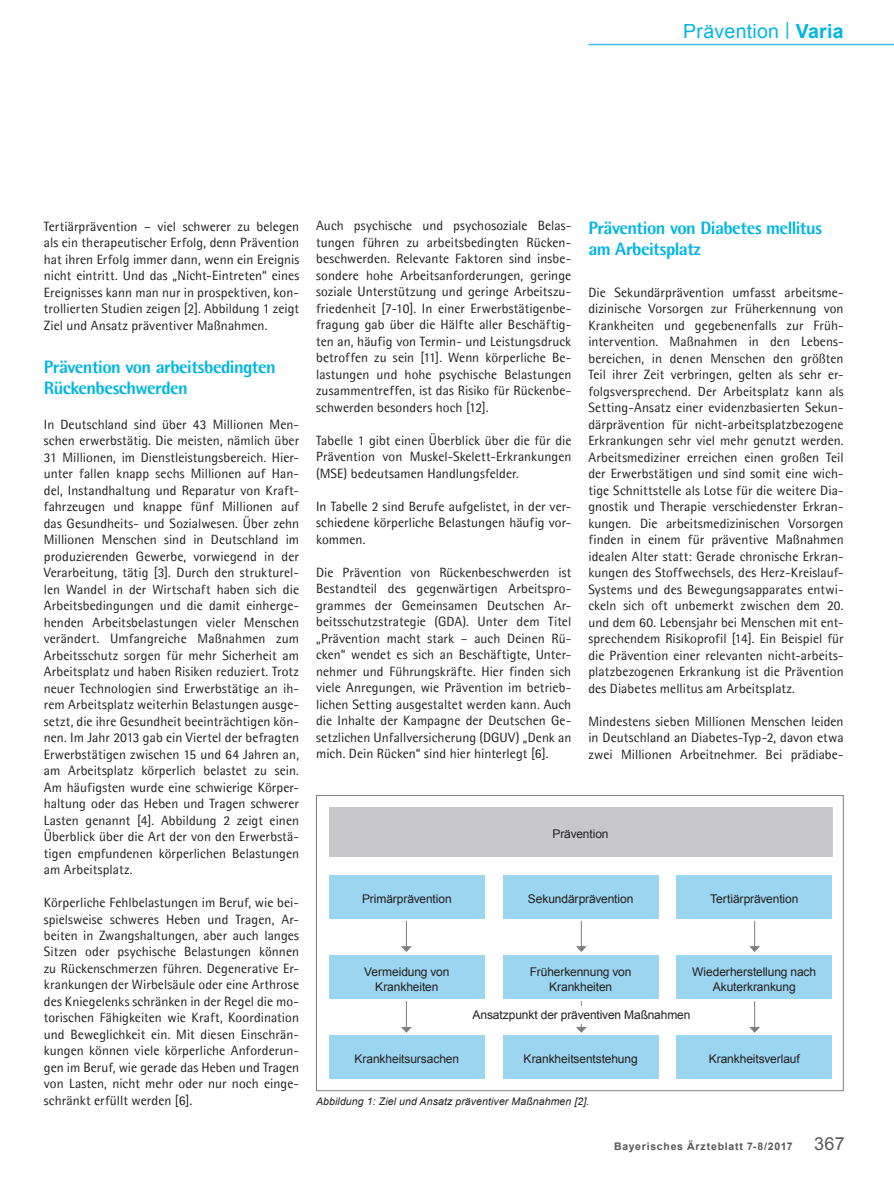
<style>
.page{position:relative;width:894px;height:1190px;background:#fff}
.page>*{position:absolute;margin:0;border:0;box-sizing:border-box;transform-origin:0 0}
.t1{font:19.5px "Arial";letter-spacing:.015em;color:#00b6e4}
.t2{font:800 18px/21px "Agfa Rotis Semisans";letter-spacing:-.03em;color:#00b6e4}
.t3{font:13.5px/16.5px "Agfa Rotis Semisans";letter-spacing:.005em;color:#231f20;text-align:justify}
.t4{font:12px/15px "Arial";letter-spacing:-.01em;color:#231f20;text-align:center}
.t5{font:italic 10.5px "Arial";letter-spacing:.01em;color:#231f20}
.t6{font:700 10.5px "Arial";letter-spacing:.075em;color:#58595b}
.s1{font-weight:700}
.s2{font-weight:400;font-size:18px}
</style>
<div class="page">
<hr style="left:588px;top:44px;width:305px;height:1px;background:#3ebde7">
<div style="left:316px;top:795px;width:527px;height:296px;border:1px solid #807f83"></div>
<svg style="left:749px;top:921px;width:11px;height:31px"></svg>
<svg style="left:749px;top:1001px;width:11px;height:32px"></svg>
<svg style="left:576px;top:921px;width:10px;height:31px"></svg>
<svg style="left:576px;top:1001px;width:10px;height:32px"></svg>
<svg style="left:401px;top:921px;width:11px;height:31px"></svg>
<svg style="left:401px;top:1001px;width:11px;height:32px"></svg>
<div style="left:329px;top:807px;width:503px;height:50px;background:#c8c8cb"></div>
<div style="left:329px;top:875px;width:156px;height:43px;background:#9bd5ef"></div>
<div style="left:329px;top:955px;width:156px;height:43px;background:#9bd5ef"></div>
<div style="left:329px;top:1035px;width:156px;height:43px;background:#9bd5ef"></div>
<div style="left:502px;top:875px;width:156px;height:43px;background:#9bd5ef"></div>
<div style="left:502px;top:955px;width:156px;height:43px;background:#9bd5ef"></div>
<div style="left:502px;top:1035px;width:156px;height:43px;background:#9bd5ef"></div>
<div style="left:676px;top:875px;width:156px;height:43px;background:#9bd5ef"></div>
<div style="left:676px;top:955px;width:156px;height:43px;background:#9bd5ef"></div>
<div style="left:676px;top:1035px;width:156px;height:43px;background:#9bd5ef"></div>
<div style="left:459px;top:1006px;width:244px;height:17px;background:#fff"></div>
<h1 class="t1" style="left:683px;top:20px;width:162px">Prävention <sup>|</sup> <span class="s1">Varia</span></h1>
<p class="t3" style="left:44px;top:218px;width:257px">Tertiärprävention – viel schwerer zu belegen als ein therapeutischer Erfolg, denn Prävention hat ihren Erfolg immer dann, wenn ein Ereignis nicht eintritt. Und das „Nicht-Eintreten“ eines Ereignisses kann man nur in prospektiven, kon&shy;trollierten Studien zeigen [2]. Abbildung 1 zeigt Ziel und Ansatz präventiver Maßnahmen.</p>
<h2 class="t2" style="left:44px;top:356px;width:234px">Prävention von arbeitsbedingten<br>Rückenbeschwerden</h2>
<p class="t3" style="left:44px;top:416px;width:257px">In Deutschland sind über 43 Millionen Men&shy;schen erwerbstätig. Die meisten, nämlich über 31 Millionen, im Dienstleistungsbereich. Hier&shy;unter fallen knapp sechs Millionen auf Han&shy;del, Instandhaltung und Reparatur von Kraft&shy;fahrzeugen und knappe fünf Millionen auf das Gesundheits- und Sozialwesen. Über zehn Millionen Menschen sind in Deutschland im produzierenden Gewerbe, vorwiegend in der Verarbeitung, tätig [3]. Durch den strukturel&shy;len Wandel in der Wirtschaft haben sich die Arbeitsbedingungen und die damit einherge&shy;henden Arbeitsbelastungen vieler Menschen verändert. Umfangreiche Maßnahmen zum Arbeitsschutz sorgen für mehr Sicherheit am Arbeitsplatz und haben Risiken reduziert. Trotz neuer Technologien sind Erwerbstätige an ih&shy;rem Arbeitsplatz weiterhin Belastungen ausge&shy;setzt, die ihre Gesundheit beeinträchtigen kön&shy;nen. Im Jahr 2013 gab ein Viertel der befragten Erwerbstätigen zwischen 15 und 64 Jahren an, am Arbeitsplatz körperlich belastet zu sein.<br>Am häufigsten wurde eine schwierige Körper&shy;haltung oder das Heben und Tragen schwerer Lasten genannt [4]. Abbildung 2 zeigt einen Überblick über die Art der von den Erwerbstä&shy;tigen empfundenen körperlichen Belastungen am Arbeitsplatz.</p>
<p class="t3" style="left:44px;top:894px;width:257px">Körperliche Fehlbelastungen im Beruf, wie bei&shy;spielsweise schweres Heben und Tragen, Ar&shy;beiten in Zwangshaltungen, aber auch langes Sitzen oder psychische Belastungen können zu Rückenschmerzen führen. Degenerative Er&shy;krankungen der Wirbelsäule oder eine Arthrose des Kniegelenks schränken in der Regel die mo&shy;torischen Fähigkeiten wie Kraft, Koordination und Beweglichkeit ein. Mit diesen Einschrän&shy;kungen können viele körperliche Anforderun&shy;gen im Beruf, wie gerade das Heben und Tragen von Lasten, nicht mehr oder nur noch einge&shy;schränkt erfüllt werden [6].</p>
<p class="t3" style="left:316px;top:218px;width:257px">Auch psychische und psychosoziale Belas&shy;tungen führen zu arbeitsbedingten Rücken&shy;beschwerden. Relevante Faktoren sind insbe&shy;sondere hohe Arbeitsanforderungen, geringe soziale Unterstützung und geringe Arbeitszu&shy;friedenheit [7-10]. In einer Erwerbstätigenbe&shy;fragung gab über die Hälfte aller Beschäftig&shy;ten an, häufig von Termin- und Leistungsdruck betroffen zu sein [11]. Wenn körperliche Be&shy;lastungen und hohe psychische Belastungen zusammentreffen, ist das Risiko für Rückenbe&shy;schwerden besonders hoch [12].</p>
<p class="t3" style="left:316px;top:432px;width:257px">Tabelle 1 gibt einen Überblick über die für die Prävention von Muskel-Skelett-Erkrankungen (MSE) bedeutsamen Handlungsfelder.</p>
<p class="t3" style="left:316px;top:498px;width:257px">In Tabelle 2 sind Berufe aufgelistet, in der ver&shy;schiedene körperliche Belastungen häufig vor&shy;kommen.</p>
<p class="t3" style="left:316px;top:564px;width:257px">Die Prävention von Rückenbeschwerden ist Bestandteil des gegenwärtigen Arbeitspro&shy;grammes der Gemeinsamen Deutschen Ar&shy;beitsschutzstrategie (GDA). Unter dem Titel „Prävention macht stark – auch Deinen Rü&shy;cken“ wendet es sich an Beschäftigte, Unter&shy;nehmer und Führungskräfte. Hier finden sich viele Anregungen, wie Prävention im betrieb&shy;lichen Setting ausgestaltet werden kann. Auch die Inhalte der Kampagne der Deutschen Ge&shy;setzlichen Unfallversicherung (DGUV) „Denk an mich. Dein Rücken“ sind hier hinterlegt [6].</p>
<h2 class="t2" style="left:588px;top:217px;width:235px">Prävention von Diabetes mellitus am Arbeitsplatz</h2>
<p class="t3" style="left:588px;top:284px;width:257px">Die Sekundärprävention umfasst arbeitsme&shy;dizinische Vorsorgen zur Früherkennung von Krankheiten und gegebenenfalls zur Früh&shy;intervention. Maßnahmen in den Lebens&shy;bereichen, in denen Menschen den größten Teil ihrer Zeit verbringen, gelten als sehr er&shy;folgsversprechend. Der Arbeitsplatz kann als Setting-Ansatz einer evidenzbasierten Sekun&shy;därprävention für nicht-arbeitsplatzbezogene Erkrankungen sehr viel mehr genutzt werden.<br>Arbeitsmediziner erreichen einen großen Teil der Erwerbstätigen und sind somit eine wich&shy;tige Schnittstelle als Lotse für die weitere Dia&shy;gnostik und Therapie verschiedenster Erkran&shy;kungen. Die arbeitsmedizinischen Vorsorgen finden in einem für präventive Maßnahmen idealen Alter statt: Gerade chronische Erkran&shy;kungen des Stoffwechsels, des Herz-Kreislauf-Systems und des Bewegungsapparates entwi&shy;ckeln sich oft unbemerkt zwischen dem 20. und dem 60. Lebensjahr bei Menschen mit ent&shy;sprechendem Risikoprofil [14]. Ein Beispiel für die Prävention einer relevanten nicht-arbeits&shy;platzbezogenen Erkrankung ist die Prävention des Diabetes mellitus am Arbeitsplatz.</p>
<p class="t3" style="left:588px;top:713px;width:257px">Mindestens sieben Millionen Menschen leiden in Deutschland an Diabetes-Typ-2, davon etwa zwei Millionen Arbeitnehmer. Bei prädiabe-</p>
<p class="t4" style="left:362px;top:892px;width:91px">Primärprävention</p>
<p class="t4" style="left:552px;top:827px;width:58px">Prävention</p>
<p class="t4" style="left:528px;top:892px;width:107px">Sekundärprävention</p>
<p class="t4" style="left:710px;top:892px;width:90px">Tertiärprävention</p>
<p class="t4" style="left:364px;top:964px;width:87px">Vermeidung von<br>Krankheiten</p>
<p class="t4" style="left:354px;top:1052px;width:106px">Krankheitsursachen</p>
<p class="t4" style="left:530px;top:964px;width:103px">Früherkennung von<br>Krankheiten</p>
<p class="t4" style="left:692px;top:964px;width:125px">Wiederherstellung nach<br>Akuterkrankung</p>
<p class="t4" style="left:472px;top:1007px;width:220px">Ansatzpunkt der präventiven Maßnahmen</p>
<p class="t4" style="left:523px;top:1052px;width:116px">Krankheitsentstehung</p>
<p class="t4" style="left:708px;top:1052px;width:93px">Krankheitsverlauf</p>
<p class="t5" style="left:316px;top:1096px;width:275px">Abbildung 1: Ziel und Ansatz präventiver Maßnahmen [2].</p>
<p class="t6" style="left:614px;top:1140px;width:232px">Bayerisches Ärzteblatt 7-8/2017 <span class="s2">367</span></p>
</div>
